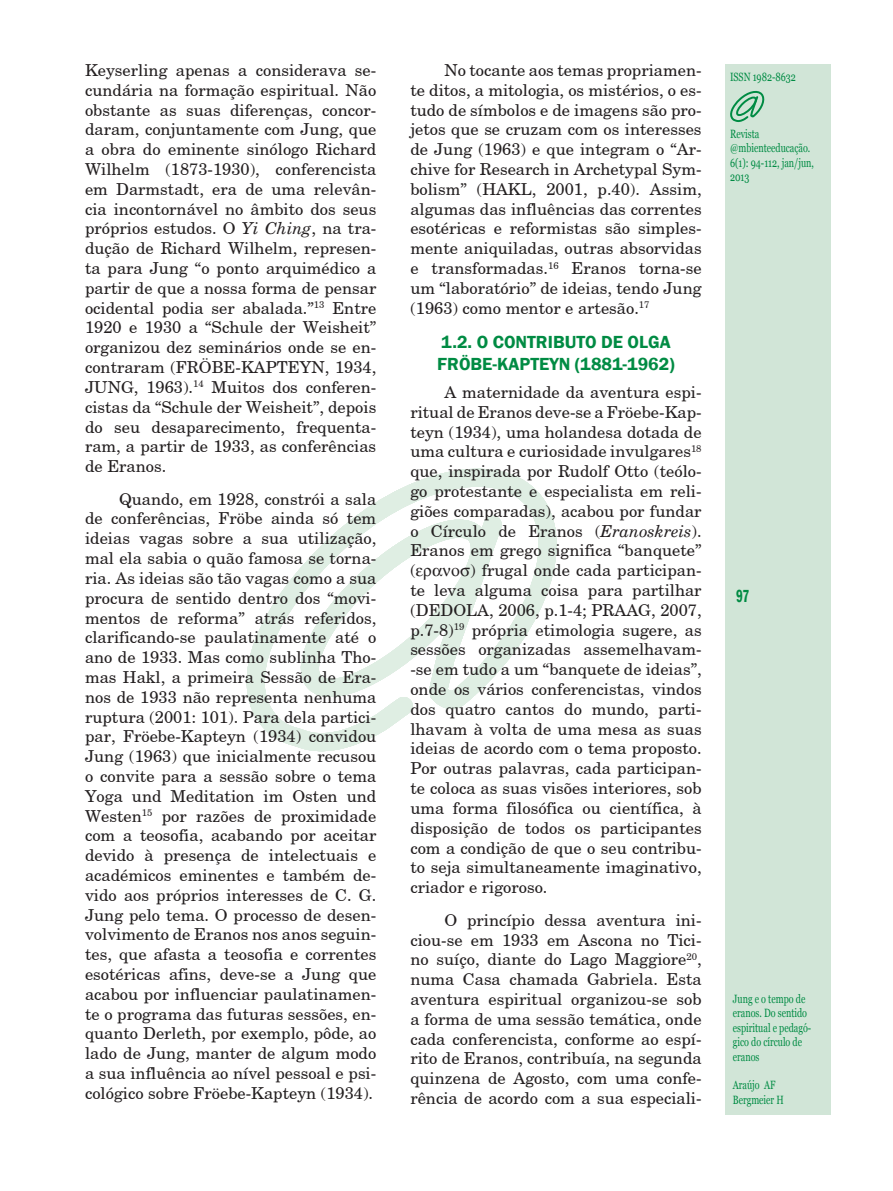
<style>
.page{position:relative;width:893px;height:1191px;background:#fff}
.page>*{position:absolute;margin:0;border:0;box-sizing:border-box;transform-origin:0 0}
.titulo_02{font:600 18px/21.6px "Franklin Gothic";color:#008b43}
.t1{font:600 condensed 18px "Franklin Gothic";color:#008b43;scale:.75 1}
.texto_miolo_01{font:16.5px/19.8px "New Century Schoolbook";color:#231f20;text-align:justify}
.t2{font:12px/14.4px "Georgia";color:#008b43;scale:.75 1}
.s1{font-style:italic}
</style>
<div class="page">
<div style="left:725px;top:64px;width:105px;height:1050px;background:#d1e5d7"></div>
<svg style="left:246px;top:468px;width:311px;height:284px"></svg>
<svg style="left:730px;top:91px;width:35px;height:31px"></svg>
<svg style="left:416px;top:567px;width:26px;height:13px"></svg>
<p class="texto_miolo_01" style="left:85px;top:60px;width:293px">Keyserling apenas a considerava se&shy;cundária na formação espiritual. Não obstante as suas diferenças, concor&shy;daram, conjuntamente com Jung, que a obra do eminente sinólogo Richard Wilhelm (1873-1930), conferencista em Darmstadt, era de uma relevân&shy;cia incontornável no âmbito dos seus próprios estudos. O <span class="s1">Yi Ching</span>, na tra&shy;dução de Richard Wilhelm, represen&shy;ta para Jung “o ponto arquimédico a partir de que a nossa forma de pensar ocidental podia ser abalada.”<sup>13</sup> Entre 1920 e 1930 a “Schule der Weisheit” organizou dez seminários onde se en&shy;contraram (FRÖBE-KAPTEYN, 1934, JUNG, 1963).<sup>14</sup> Muitos dos conferen&shy;cistas da “Schule der Weisheit”, depois do seu desaparecimento, frequenta&shy;ram, a partir de 1933, as conferências de Eranos.</p>
<p class="texto_miolo_01" style="left:85px;top:488px;width:293px;text-indent:34px">Quando, em 1928, constrói a sala de conferências, Fröbe ainda só tem ideias vagas sobre a sua utilização, mal ela sabia o quão famosa se torna&shy;ria. As ideias são tão vagas como a sua procura de sentido dentro dos “movi&shy;mentos de reforma” atrás referidos, clarificando-se paulatinamente até o ano de 1933. Mas como sublinha Tho&shy;mas Hakl, a primeira Sessão de Era&shy;nos de 1933 não representa nenhuma ruptura (2001: 101). Para dela partici&shy;par, Fröebe-Kapteyn (1934) convidou Jung (1963) que inicialmente recusou o convite para a sessão sobre o tema Yoga und Meditation im Osten und Westen<sup>15</sup> por razões de proximidade com a teosofia, acabando por aceitar devido à presença de intelectuais e académicos eminentes e também de&shy;vido aos próprios interesses de C. G.<br>Jung pelo tema. O processo de desen&shy;volvimento de Eranos nos anos seguin&shy;tes, que afasta a teosofia e correntes esotéricas afins, deve-se a Jung que acabou por influenciar paulatinamen&shy;te o programa das futuras sessões, en&shy;quanto Derleth, por exemplo, pôde, ao lado de Jung, manter de algum modo a sua influência ao nível pessoal e psi&shy;cológico sobre Fröebe-Kapteyn (1934).</p>
<p class="texto_miolo_01" style="left:410px;top:60px;width:293px;text-indent:34px">No tocante aos temas propriamen&shy;te ditos, a mitologia, os mistérios, o es&shy;tudo de símbolos e de imagens são pro&shy;jetos que se cruzam com os interesses de Jung (1963) e que integram o “Ar&shy;chive for Research in Archetypal Sym&shy;bolism” (HAKL, 2001, p.40). Assim, algumas das influências das correntes esotéricas e reformistas são simples&shy;mente aniquiladas, outras absorvidas e transformadas.<sup>16</sup> Eranos torna-se um “laboratório” de ideias, tendo Jung (1963) como mentor e artesão.<sup>17</sup></p>
<p class="titulo_02" style="left:437px;top:331px;width:239px">1.2. O CONTRIBUTO DE OLGA<br>FRÖBE-KAPTEYN (1881-1962)</p>
<p class="texto_miolo_01" style="left:410px;top:382px;width:293px;text-indent:34px">A maternidade da aventura espi&shy;ritual de Eranos deve-se a Fröebe-Kap&shy;teyn (1934), uma holandesa dotada de uma cultura e curiosidade invulgares<sup>18 </sup>que, inspirada por Rudolf Otto (teólo&shy;go protestante e especialista em reli&shy;giões comparadas), acabou por fundar o Círculo de Eranos (<span class="s1">Eranoskreis</span>).<br>Eranos em grego significa “banquete” (</p>
<p class="texto_miolo_01" style="left:410px;top:560px;width:293px;text-indent:32px">■□▲) frugal onde cada participan&shy;te leva alguma coisa para partilhar (DEDOLA, 2006, p.1-4; PRAAG, 2007, p.7-8)<sup>19</sup> própria etimologia sugere, as sessões organizadas assemelhavam--se em tudo a um “banquete de ideias”, onde os vários conferencistas, vindos dos quatro cantos do mundo, parti&shy;lhavam à volta de uma mesa as suas ideias de acordo com o tema proposto.<br>Por outras palavras, cada participan&shy;te coloca as suas visões interiores, sob uma forma filosófica ou científica, à disposição de todos os participantes com a condição de que o seu contribu&shy;to seja simultaneamente imaginativo, criador e rigoroso.</p>
<p class="texto_miolo_01" style="left:410px;top:909px;width:293px;text-indent:34px">O princípio dessa aventura ini&shy;ciou-se em 1933 em Ascona no Tici&shy;no suíço, diante do Lago Maggiore<sup>20</sup>, numa Casa chamada Gabriela. Esta aventura espiritual organizou-se sob a forma de uma sessão temática, onde cada conferencista, conforme ao espí&shy;rito de Eranos, contribuía, na segunda quinzena de Agosto, com uma confe&shy;rência de acordo com a sua especiali-</p>
<p class="t2" style="left:730px;top:69px;width:89px">ISSN 1982-8632</p>
<p class="t2" style="left:730px;top:127px;width:113px">Revista @mbienteeducação.<br>6(1): 94-112, jan/jun,<br>2013</p>
<p class="t1" style="left:736px;top:583px;width:19px">97</p>
<p class="t2" style="left:733px;top:992px;width:106px">Jung e o tempo de eranos. Do sentido espiritual e pedagó&shy;gico do círculo de eranos</p>
<p class="t2" style="left:733px;top:1078px;width:69px">Araújo AF<br>Bergmeier H</p>
</div>
